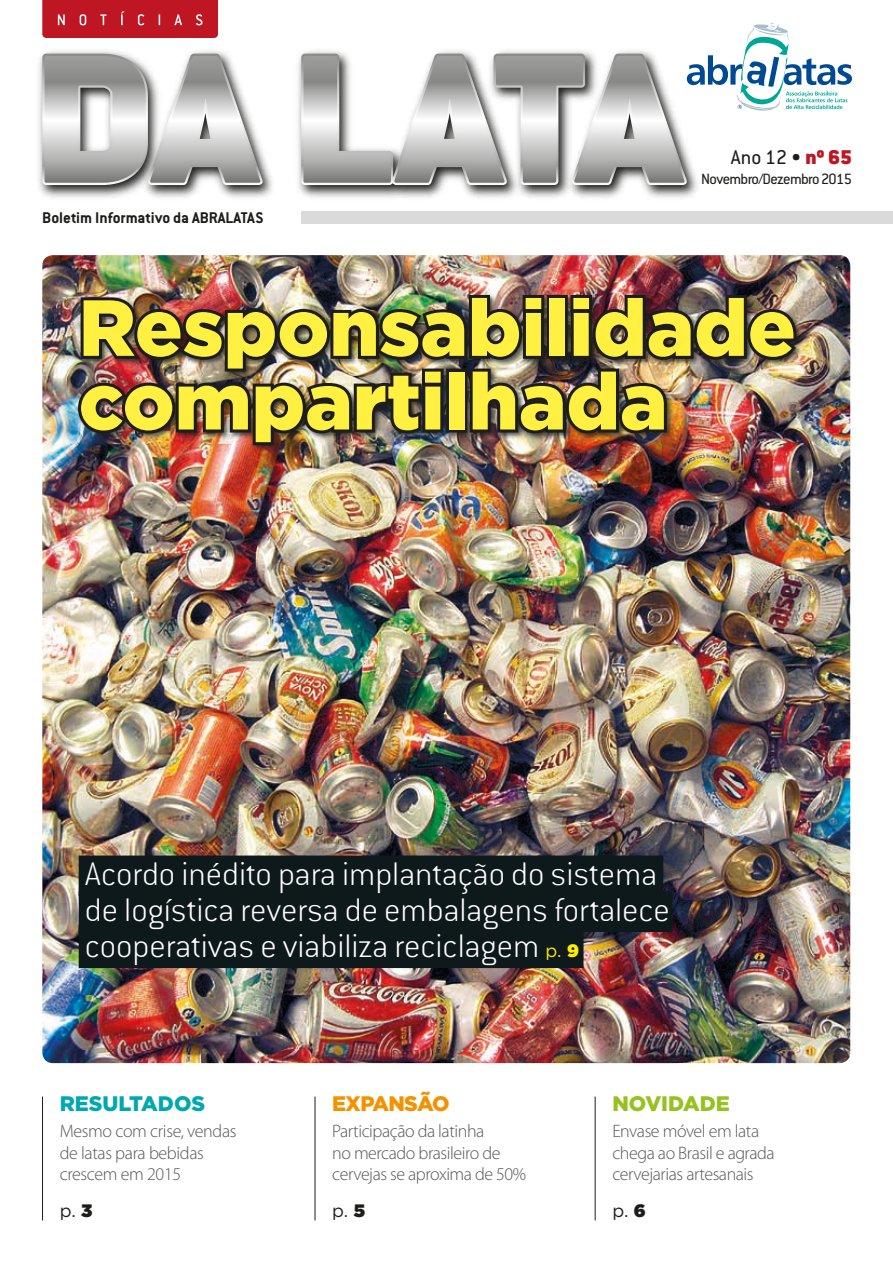
<style>
.page{position:relative;width:893px;height:1263px;background:#fff}
.page>*{position:absolute;margin:0;border:0;box-sizing:border-box;transform-origin:0 0}
.t1{font:900 79.35px/73.7px "Gotham";color:#fff042}
.t2{font:200 36px/36px "Conduit ITC Std";color:#fff}
.t3{font:21.9px "Conduit ITC Std";color:#1d1d1b}
.t4{font:900 21px "Gotham";color:#00a8b0}
.t5{font:900 21px "Gotham";letter-spacing:-.03em;color:#f39200}
.t6{font:900 21px "Gotham";color:#96c11f}
.t7{font:300 18px/21.6px "Myriad Pro";letter-spacing:-.025em;color:#575756}
.t8{font:18px "Gotham";color:#1d1d1b}
.t9{font:700 17.1px "Conduit ITC Std";color:#1d1d1b}
.t10{font:16.35px "Conduit ITC Std";letter-spacing:-.04em;color:#1d1d1b}
.s1{font-weight:900;color:#be1622}
.s2{font-family:"Gotham";font-weight:400;font-size:18px;color:#ffed00}
.s3{font-family:"Gotham";font-weight:900;font-size:18px;color:#ffed00}
.s4{font-weight:900}
</style>
<div class="page">
<svg style="left:42px;top:0;width:176px;height:38px;background:#c01e2a"></svg>
<img style="left:38px;top:51px;width:660px;height:147px">
<svg style="left:42px;top:54px;width:645px;height:131px"></svg>
<svg style="left:45px;top:56px;width:640px;height:127px"></svg>
<svg style="left:687px;top:23px;width:165px;height:88px"></svg>
<div style="left:301px;top:211px;width:592px;height:12px;background:#dadada"></div>
<hr style="left:315px;top:1096px;width:1px;height:124px;background:#1d1d1b">
<hr style="left:42px;top:1096px;width:1px;height:124px;background:#1d1d1b">
<hr style="left:595px;top:1096px;width:1px;height:124px;background:#1d1d1b">
<img style="left:42px;top:255px;width:808px;height:808px">
<div style="left:77px;top:293px;width:727px;height:159px;background:#1d1d1b;opacity:.75"></div>
<img style="left:75px;top:292px;width:725px;height:156px">
<div style="left:79px;top:855px;width:584px;height:41px;background:#0e191c"></div>
<div style="left:79px;top:891px;width:593px;height:41px;background:#0e191c"></div>
<div style="left:79px;top:927px;width:504px;height:41px;background:#0e191c"></div>
<p class="t9" style="left:42px;top:207px;width:223px">Boletim Informativo da ABRALATAS</p>
<p class="t3" style="left:731px;top:144px;width:123px">Ano 12 • <span class="s1">nº 65</span></p>
<p class="t10" style="left:701px;top:169px;width:152px">Novembro/Dezembro 2015</p>
<h1 class="t1" style="left:79px;top:290px;width:719px">Responsabilidade compartilhada</h1>
<h2 class="t2" style="left:85px;top:855px;width:586px">Acordo inédito para implantação do sistema de logística reversa de embalagens fortalece cooperativas e viabiliza reciclagem <span class="s2">p.</span> <span class="s3">9</span></h2>
<p class="t4" style="left:60px;top:1089px;width:147px">RESULTADOS</p>
<p class="t7" style="left:60px;top:1120px;width:178px">Mesmo com crise, vendas de latas para bebidas crescem em 2015</p>
<p class="t8" style="left:60px;top:1199px;width:34px">p. <span class="s4">3</span></p>
<p class="t5" style="left:332px;top:1089px;width:119px">EXPANSÃO</p>
<p class="t7" style="left:332px;top:1120px;width:196px">Participação da latinha<br>no mercado brasileiro de cervejas se aproxima de 50%</p>
<p class="t8" style="left:332px;top:1199px;width:34px">p. <span class="s4">5</span></p>
<p class="t6" style="left:612px;top:1089px;width:119px">NOVIDADE</p>
<p class="t7" style="left:612px;top:1120px;width:164px">Envase móvel em lata chega ao Brasil e agrada cervejarias artesanais</p>
<p class="t8" style="left:612px;top:1199px;width:35px">p. <span class="s4">6</span></p>
</div>
